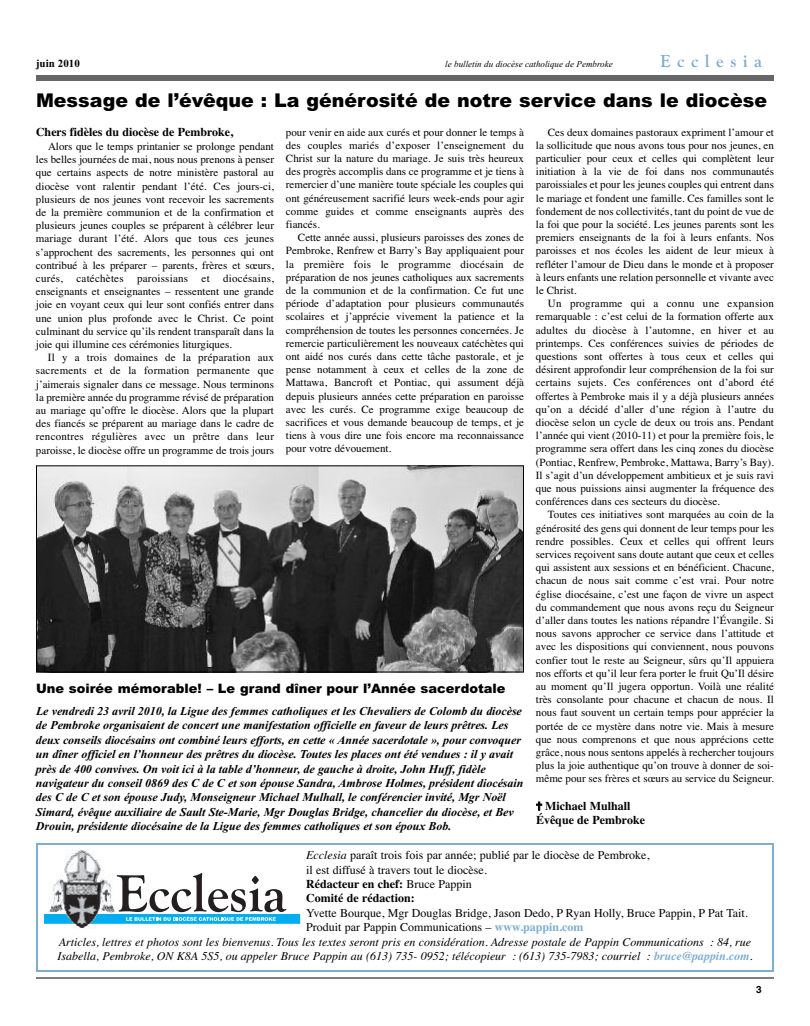
<style>
.page{position:relative;width:810px;height:1026px;background:#fff}
.page>*{position:absolute;margin:0;border:0;box-sizing:border-box;transform-origin:0 0}
.t1{font:900 19px "Arial";color:#000}
.t2{font:700 18px "Goudy Old Style T";letter-spacing:.36em;color:#7caece}
.t3{font:900 13px "Arial";color:#000}
.t4{font:italic 700 12px/14.4px "Times New Roman";letter-spacing:-.005em;color:#000}
.t5{font:12px/14.4px "Times";color:#000}
.t6{font:italic 12px "Times";color:#000}
.t7{font:700 12px/13.5px "Times";color:#000}
.t8{font:11px/13.2px "Times";color:#000;text-align:justify}
.t9{font:700 11px "Times New Roman";color:#000}
.t10{font:700 10px "Helvetica";color:#000}
.t11{font:italic 9px "Times New Roman";color:#000}
.s1{font-style:italic}
.s2{font-weight:700}
.s3{font-weight:700;color:#7caece}
</style>
<div class="page">
<hr style="left:36px;top:978px;width:738px;height:1px;background:#000">
<div style="left:36px;top:75px;width:738px;height:6px;background:#666"></div>
<div style="left:36px;top:843px;width:738px;height:129px;border:2px solid #7caece"></div>
<img style="left:64px;top:850px;width:40px;height:79px">
<svg style="left:44px;top:873px;width:256px;height:51px"></svg>
<img style="left:38px;top:467px;width:484px;height:204px">
<div style="left:36px;top:465px;width:488px;height:208px;border:1px solid #000"></div>
<p class="t9" style="left:36px;top:57px;width:45px">juin 2010</p>
<p class="t11" style="left:445px;top:59px;width:169px">le bulletin du diocèse catholique de Pembroke</p>
<h2 class="t2" style="left:660px;top:50px;width:103px">Ecclesia</h2>
<h1 class="t1" style="left:36px;top:90px;width:733px">Message de l’évêque : La générosité de notre service dans le diocèse</h1>
<p class="t7" style="left:36px;top:125px;width:199px">Chers fidèles du diocèse de Pembroke,</p>
<p class="t8" style="left:36px;top:140px;width:240px;text-indent:12px">Alors que le temps printanier se prolonge pendant les belles journées de mai, nous nous prenons à penser que certains aspects de notre ministère pastoral au diocèse vont ralentir pendant l’été. Ces jours-ci, plusieurs de nos jeunes vont recevoir les sacrements de la première communion et de la confirmation et plusieurs jeunes couples se préparent à célébrer leur mariage durant l’été. Alors que tous ces jeunes s’approchent des sacrements, les personnes qui ont contribué à les préparer – parents, frères et sœurs, curés, catéchètes paroissians et diocésains, enseignants et enseignantes – ressentent une grande joie en voyant ceux qui leur sont confiés entrer dans une union plus profonde avec le Christ. Ce point culminant du service qu’ils rendent transparaît dans la joie qui illumine ces cérémonies liturgiques.</p>
<p class="t8" style="left:36px;top:351px;width:240px;text-indent:12px">Il y a trois domaines de la préparation aux sacrements et de la formation permanente que j’aimerais signaler dans ce message. Nous terminons la première année du programme révisé de préparation au mariage qu’offre le diocèse. Alors que la plupart des fiancés se préparent au mariage dans le cadre de rencontres régulières avec un prêtre dans leur paroisse, le diocèse offre un programme de trois jours</p>
<p class="t8" style="left:286px;top:125px;width:240px">pour venir en aide aux curés et pour donner le temps à des couples mariés d’exposer l’enseignement du Christ sur la nature du mariage. Je suis très heureux des progrès accomplis dans ce programme et je tiens à remercier d’une manière toute spéciale les couples qui ont généreusement sacrifié leurs week-ends pour agir comme guides et comme enseignants auprès des fiancés.</p>
<p class="t8" style="left:286px;top:231px;width:240px;text-indent:12px">Cette année aussi, plusieurs paroisses des zones de Pembroke, Renfrew et Barry’s Bay appliquaient pour la première fois le programme diocésain de préparation de nos jeunes catholiques aux sacrements de la communion et de la confirmation. Ce fut une période d’adaptation pour plusieurs communautés scolaires et j’apprécie vivement la patience et la compréhension de toutes les personnes concernées. Je remercie particulièrement les nouveaux catéchètes qui ont aidé nos curés dans cette tâche pastorale, et je pense notamment à ceux et celles de la zone de Mattawa, Bancroft et Pontiac, qui assument déjà depuis plusieurs années cette préparation en paroisse avec les curés. Ce programme exige beaucoup de sacrifices et vous demande beaucoup de temps, et je tiens à vous dire une fois encore ma reconnaissance pour votre dévouement.</p>
<p class="t3" style="left:36px;top:681px;width:471px">Une soirée mémorable! – Le grand dîner pour l’Année sacerdotale</p>
<p class="t4" style="left:36px;top:704px;width:489px">Le vendredi 23 avril 2010, la Ligue des femmes catholiques et les Chevaliers de Colomb du diocèse de Pembroke organisaient de concert une manifestation officielle en faveur de leurs prêtres. Les deux conseils diocésains ont combiné leurs efforts, en cette « Année sacerdotale », pour convoquer un dîner officiel en l’honneur des prêtres du diocèse. Toutes les places ont été vendues : il y avait près de 400 convives. On voit ici à la table d’honneur, de gauche à droite, John Huff, fidèle navigateur du conseil 0869 des C de C et son épouse Sandra, Ambrose Holmes, président diocésain des C de C et son épouse Judy, Monseigneur Michael Mulhall, le conférencier invité, Mgr Noël Simard, évêque auxiliaire de Sault Ste-Marie, Mgr Douglas Bridge, chancelier du diocèse, et Bev Drouin, présidente diocésaine de la Ligue des femmes catholiques et son époux Bob.</p>
<p class="t8" style="left:536px;top:125px;width:240px;text-indent:12px">Ces deux domaines pastoraux expriment l’amour et la sollicitude que nous avons tous pour nos jeunes, en particulier pour ceux et celles qui complètent leur initiation à la vie de foi dans nos communautés paroissiales et pour les jeunes couples qui entrent dans le mariage et fondent une famille. Ces familles sont le fondement de nos collectivités, tant du point de vue de la foi que pour la société. Les jeunes parents sont les premiers enseignants de la foi à leurs enfants. Nos paroisses et nos écoles les aident de leur mieux à refléter l’amour de Dieu dans le monde et à proposer à leurs enfants une relation personnelle et vivante avec le Christ.</p>
<p class="t8" style="left:536px;top:297px;width:240px;text-indent:12px">Un programme qui a connu une expansion remarquable : c’est celui de la formation offerte aux adultes du diocèse à l’automne, en hiver et au printemps. Ces conférences suivies de périodes de questions sont offertes à tous ceux et celles qui désirent approfondir leur compréhension de la foi sur certains sujets. Ces conférences ont d’abord été offertes à Pembroke mais il y a déjà plusieurs années qu’on a décidé d’aller d’une région à l’autre du diocèse selon un cycle de deux ou trois ans. Pendant l’année qui vient (2010-11) et pour la première fois, le programme sera offert dans les cinq zones du diocèse (Pontiac, Renfrew, Pembroke, Mattawa, Barry’s Bay).<br>Il s’agit d’un développement ambitieux et je suis ravi que nous puissions ainsi augmenter la fréquence des conférences dans ces secteurs du diocèse.</p>
<p class="t8" style="left:536px;top:508px;width:240px;text-indent:12px">Toutes ces initiatives sont marquées au coin de la générosité des gens qui donnent de leur temps pour les rendre possibles. Ceux et celles qui offrent leurs services reçoivent sans doute autant que ceux et celles qui assistent aux sessions et en bénéficient. Chacune, chacun de nous sait comme c’est vrai. Pour notre église diocésaine, c’est une façon de vivre un aspect du commandement que nous avons reçu du Seigneur d’aller dans toutes les nations répandre l’Évangile. Si nous savons approcher ce service dans l’attitude et avec les dispositions qui conviennent, nous pouvons confier tout le reste au Seigneur, sûrs qu’Il appuiera nos efforts et qu’il leur fera porter le fruit Qu’Il désire au moment qu’Il jugera opportun. Voilà une réalité très consolante pour chacune et chacun de nous. Il nous faut souvent un certain temps pour apprécier la portée de ce mystère dans notre vie. Mais à mesure que nous comprenons et que nous apprécions cette grâce, nous nous sentons appelés à rechercher toujours plus la joie authentique qu’on trouve à donner de soi&shy;même pour ses frères et sœurs au service du Seigneur.</p>
<p class="t7" style="left:536px;top:800px;width:111px">✝ Michael Mulhall<br>Évêque de Pembroke</p>
<p class="t5" style="left:306px;top:848px;width:345px"><span class="s1">Ecclesia</span> paraît trois fois par année; publié par le diocèse de Pembroke, il est diffusé à travers tout le diocèse.<br><span class="s2">Rédacteur en chef:</span> Bruce Pappin<br><span class="s2">Comité de rédaction:</span></p>
<p class="t5" style="left:306px;top:905px;width:443px">Yvette Bourque, Mgr Douglas Bridge, Jason Dedo, P Ryan Holly, Bruce Pappin, P Pat Tait.</p>
<p class="t5" style="left:306px;top:920px;width:279px">Produit par Pappin Communications – <span class="s3">www.pappin.com</span></p>
<p class="t6" style="left:59px;top:934px;width:694px">Articles, lettres et photos sont les bienvenus. Tous les textes seront pris en considération. Adresse postale de Pappin Communications : 84, rue</p>
<p class="t6" style="left:58px;top:949px;width:696px">Isabella, Pembroke, ON K8A 5S5, ou appeler Bruce Pappin au (613) 735- 0952; télécopieur : (613) 735-7983; courriel : <span class="s3">bruce@pappin.com</span>.</p>
<p class="t10" style="left:756px;top:984px;width:7px">3</p>
</div>
